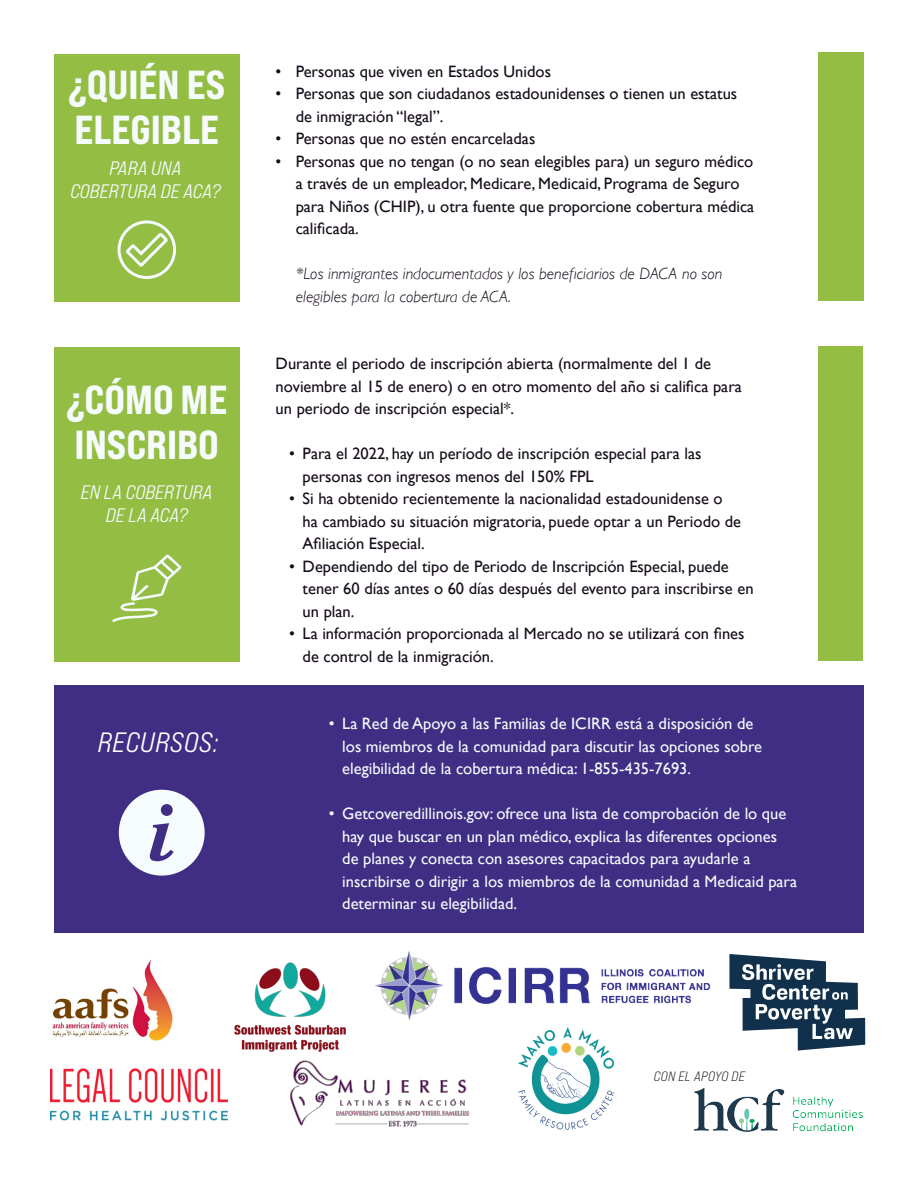
<style>
.page{position:relative;width:918px;height:1188px;background:#fff}
.page>*{position:absolute;margin:0;border:0;box-sizing:border-box;transform-origin:0 0}
.Header_2__pt_24_Extr{font:40.5px/45px "Bebas Neue Pro Exp Eb";color:#f6fbfe}
.Header_4__Middle_Ita{font:27.9px "Bebas Neue Pro Exp Md It";letter-spacing:.025em;color:#fff}
.Subtitle__16pt__beba{font:19.5px/23.4px "Bebas Neue Pro Exp Md It";color:#f6fbfe;text-align:center}
.Body_Copy__11pt{font:16.5px/22.5px "Gill Sans";color:#150c19}
.t1{font:16.5px/22.5px "Gill Sans";color:#f6fbfe}
.Body_Copy__11pt-2{font:italic 300 16.5px/22.5px "Gill Sans";color:#150c19}
.Header_3__18pt_Expan{font:13.5px "Bebas Neue Pro Exp Bk It";letter-spacing:.025em;color:#150c19}
</style>
<div class="page">
<div style="left:54px;top:54px;width:186px;height:248px;background:#93bd43"></div>
<div style="left:54px;top:347px;width:186px;height:315px;background:#93bd43"></div>
<div style="left:54px;top:686px;width:810px;height:247px;background:#3f2e83"></div>
<div style="left:818px;top:346px;width:45px;height:316px;background:#93bd43"></div>
<div style="left:819px;top:53px;width:45px;height:248px;background:#93bd43"></div>
<img style="left:52px;top:959px;width:121px;height:82px">
<img style="left:517px;top:1027px;width:98px;height:103px">
<img style="left:290px;top:1060px;width:181px;height:67px">
<svg style="left:729px;top:954px;width:136px;height:97px"></svg>
<img style="left:234px;top:962px;width:112px;height:90px">
<img style="left:375px;top:951px;width:336px;height:69px">
<img style="left:50px;top:1068px;width:177px;height:53px">
<svg style="left:119px;top:790px;width:86px;height:86px"></svg>
<svg style="left:112px;top:554px;width:70px;height:68px"></svg>
<svg style="left:117px;top:220px;width:60px;height:59px"></svg>
<img style="left:693px;top:1088px;width:170px;height:44px">
<p class="Header_2__pt_24_Extr" style="left:68px;top:62px;width:159px">¿QUIÉN ES<br>ELEGIBLE</p>
<p class="Body_Copy__11pt" style="left:275px;top:60px;width:277px">• Personas que viven en Estados Unidos</p>
<p class="Body_Copy__11pt" style="left:296px;top:82px;width:443px;text-indent:-20px">• Personas que son ciudadanos estadounidenses o tienen un estatus de inmigración “legal”.</p>
<p class="Body_Copy__11pt" style="left:275px;top:127px;width:261px">• Personas que no estén encarceladas</p>
<p class="Body_Copy__11pt" style="left:296px;top:150px;width:460px;text-indent:-20px">• Personas que no tengan (o no sean elegibles para) un seguro médico a través de un empleador, Medicare, Medicaid, Programa de Seguro para Niños (CHIP), u otra fuente que proporcione cobertura médica calificada.</p>
<p class="Body_Copy__11pt-2" style="left:296px;top:262px;width:428px">*Los inmigrantes indocumentados y los beneficiarios de DACA no son elegibles para la cobertura de ACA.</p>
<p class="Subtitle__16pt__beba" style="left:70px;top:156px;width:152px">PARA UNA<br>COBERTURA DE ACA?</p>
<p class="Header_2__pt_24_Extr" style="left:66px;top:377px;width:163px">¿CÓMO ME<br>INSCRIBO</p>
<p class="Subtitle__16pt__beba" style="left:81px;top:480px;width:133px">EN LA COBERTURA<br>DE LA ACA?</p>
<p class="Header_4__Middle_Ita" style="left:98px;top:725px;width:123px">RECURSOS:</p>
<p class="Body_Copy__11pt" style="left:276px;top:352px;width:468px">Durante el periodo de inscripción abierta (normalmente del 1 de noviembre al 15 de enero) o en otro momento del año si califica para un periodo de inscripción especial*.</p>
<p class="Body_Copy__11pt" style="left:303px;top:442px;width:400px;text-indent:-14px">• Para el 2022, hay un período de inscripción especial para las personas con ingresos menos del 150% FPL</p>
<p class="Body_Copy__11pt" style="left:303px;top:487px;width:440px;text-indent:-14px">• Si ha obtenido recientemente la nacionalidad estadounidense o ha cambiado su situación migratoria, puede optar a un Periodo de<br>Afiliación Especial.</p>
<p class="Body_Copy__11pt" style="left:303px;top:555px;width:453px;text-indent:-14px">• Dependiendo del tipo de Periodo de Inscripción Especial, puede tener 60 días antes o 60 días después del evento para inscribirse en un plan.</p>
<p class="Body_Copy__11pt" style="left:303px;top:622px;width:443px;text-indent:-14px">• La información proporcionada al Mercado no se utilizará con fines de control de la inmigración.</p>
<p class="t1" style="left:342px;top:712px;width:421px;text-indent:-14px">• La Red de Apoyo a las Familias de ICIRR está a disposición de los miembros de la comunidad para discutir las opciones sobre elegibilidad de la cobertura médica: 1-855-435-7693.</p>
<p class="t1" style="left:342px;top:802px;width:456px;text-indent:-14px">• Getcoveredillinois.gov: ofrece una lista de comprobación de lo que hay que buscar en un plan médico, explica las diferentes opciones de planes y conecta con asesores capacitados para ayudarle a inscribirse o dirigir a los miembros de la comunidad a Medicaid para determinar su elegibilidad.</p>
<p class="Header_3__18pt_Expan" style="left:654px;top:1068px;width:93px">CON EL APOYO DE</p>
</div>
